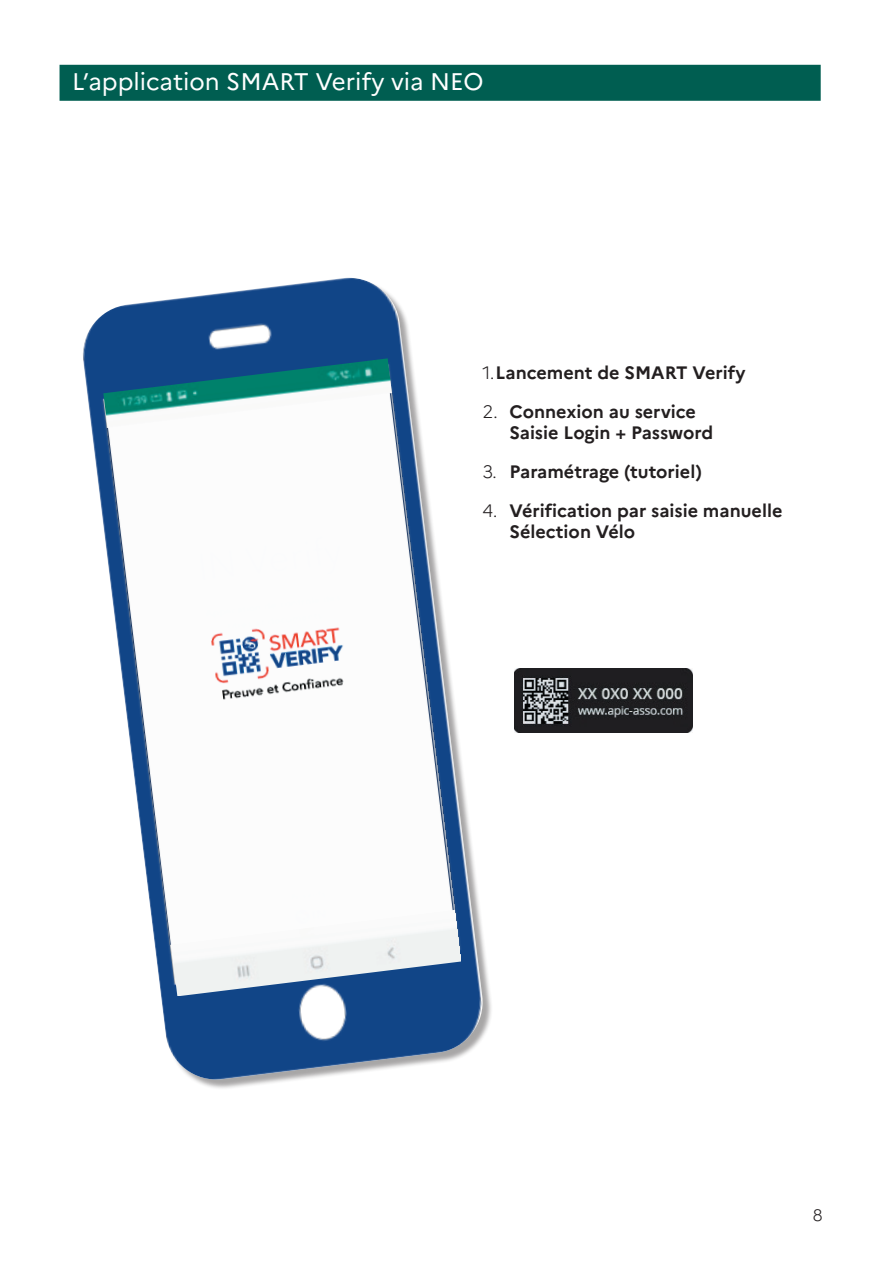
<style>
.page{position:relative;width:893px;height:1263px;background:#fff}
.page>*{position:absolute;margin:0;border:0;box-sizing:border-box;transform-origin:0 0}
.t1{font:24px "Marianne";color:#fff}
.t2{font:700 18px/21.6px "Marianne";color:#231f20}
.t3{font:300 16.5px "Marianne";color:#231f20}
.s1{font-weight:300}
</style>
<div class="page">
<div style="left:84px;top:279px;width:409px;height:811px;background:#231f20;opacity:.4"></div>
<img style="left:83px;top:278px;width:403px;height:804px">
<img style="left:103px;top:358px;width:359px;height:638px">
<img style="left:107px;top:393px;width:349px;height:552px">
<img style="left:514px;top:669px;width:179px;height:64px">
<div style="left:60px;top:65px;width:761px;height:36px;background:#005e51"></div>
<h1 class="t1" style="left:72px;top:67px;width:413px">L’application SMART Verify via NEO</h1>
<p class="t2" style="left:483px;top:362px;width:264px"><span class="s1">1.</span>Lancement de SMART Verify</p>
<p class="t2" style="left:510px;top:401px;width:205px;text-indent:-27px"><span class="s1">2.</span> Connexion au service<br>Saisie Login + Password</p>
<p class="t2" style="left:483px;top:461px;width:221px"><span class="s1">3.</span> Paramétrage (tutoriel)</p>
<p class="t2" style="left:510px;top:499px;width:274px;text-indent:-27px"><span class="s1">4.</span> Vérification par saisie manuelle<br>Sélection Vélo</p>
<p class="t3" style="left:813px;top:1205px;width:11px">8</p>
</div>
